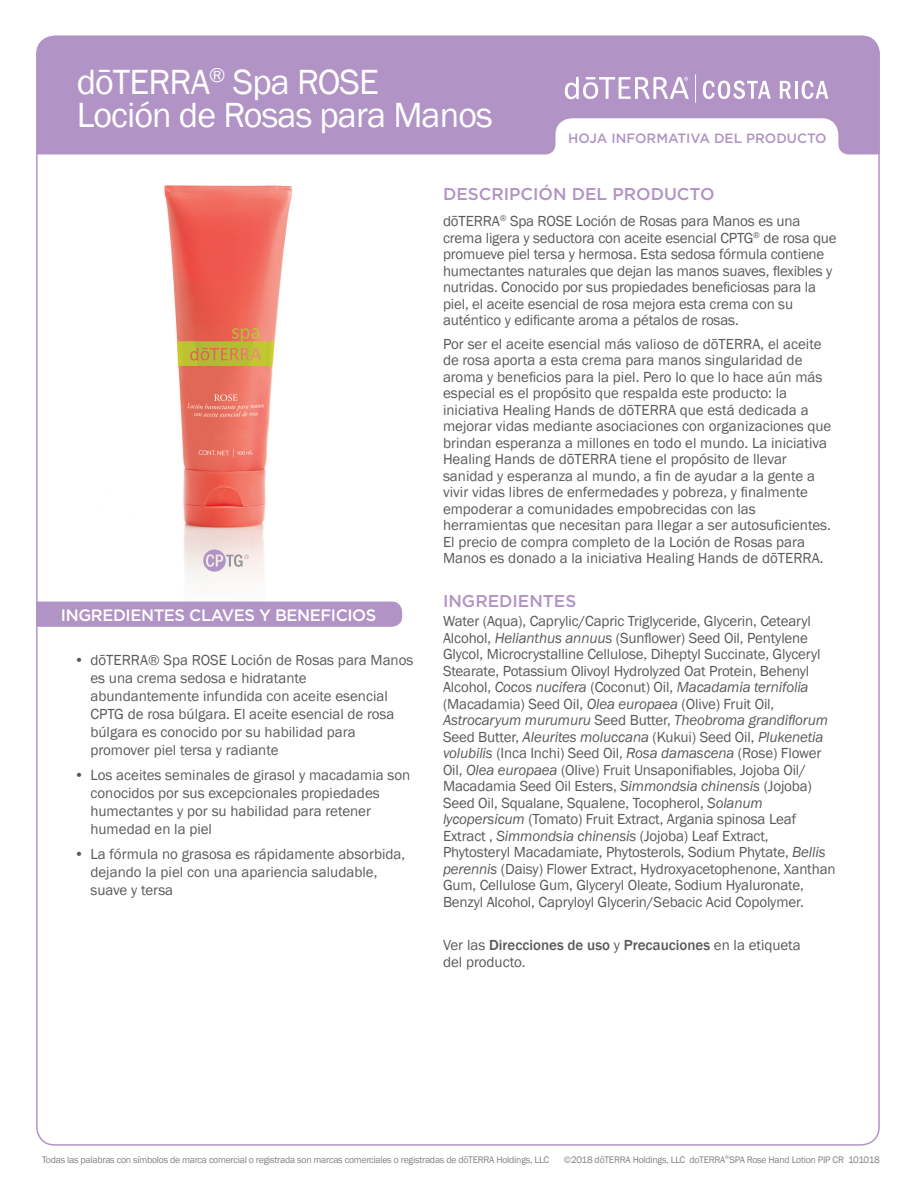
<style>
.page{position:relative;width:918px;height:1188px;background:#fff}
.page>*{position:absolute;margin:0;border:0;box-sizing:border-box;transform-origin:0 0}
.Main_H1_SP_2-line{font:36px/33px "Franklin Gothic";letter-spacing:-.025em;color:#fff}
.t1{font:500 17.1px "Gotham";color:#b194c5}
.t2{font:500 16.5px "Gotham";letter-spacing:-.025em;color:#fff}
.Body_SP{font:15px/16.5px "Franklin Gothic";letter-spacing:-.01em;color:#5a5a5d}
.Ver_las_Direcciones{font:15px/16.5px "Franklin Gothic";color:#5a5a5d}
.Purple_Headers_SP{font:500 13.5px "Gotham";color:#b194c5}
.t3{font:9.75px "Franklin Gothic";letter-spacing:-.025em;color:#808285}
.s1{font-style:italic}
.s2{font-weight:500}
</style>
<div class="page">
<img style="left:97px;top:185px;width:252px;height:417px">
<svg style="left:203px;top:550px;width:46px;height:22px"></svg>
<div style="left:39px;top:602px;width:363px;height:25px;background:#b194c5"></div>
<svg style="left:37px;top:36px;width:843px;height:118px;background:#b99fcb"></svg>
<svg style="left:703px;top:81px;width:68px;height:18px"></svg>
<svg style="left:780px;top:81px;width:11px;height:18px"></svg>
<hr style="left:795px;top:81px;width:3px;height:18px;background:#fff">
<svg style="left:802px;top:81px;width:26px;height:18px"></svg>
<svg style="left:565px;top:77px;width:124px;height:22px"></svg>
<svg style="left:695px;top:74px;width:1px;height:29px"></svg>
<p class="Main_H1_SP_2-line" style="left:77px;top:66px;width:418px">dōTERRA<sup>®</sup> Spa ROSE<br>Loción de Rosas para Manos</p>
<p class="Purple_Headers_SP" style="left:568px;top:130px;width:260px">HOJA INFORMATIVA DEL PRODUCTO</p>
<p class="t2" style="left:61px;top:604px;width:317px">INGREDIENTES CLAVES Y BENEFICIOS</p>
<p class="Body_SP" style="left:90px;top:652px;width:325px;line-height:18px;text-indent:-16px">• dōTERRA® Spa ROSE Loción de Rosas para Manos es una crema sedosa e hidratante abundantemente infundida con aceite esencial CPTG de rosa búlgara. El aceite esencial de rosa búlgara es conocido por su habilidad para promover piel tersa y radiante</p>
<p class="Body_SP" style="left:90px;top:766px;width:321px;line-height:18px;text-indent:-16px">• Los aceites seminales de girasol y macadamia son conocidos por sus excepcionales propiedades humectantes y por su habilidad para retener humedad en la piel</p>
<p class="Body_SP" style="left:90px;top:845px;width:316px;line-height:18px;text-indent:-16px">• La fórmula no grasosa es rápidamente absorbida, dejando la piel con una apariencia saludable, suave y tersa</p>
<p class="t1" style="left:443px;top:182px;width:273px">DESCRIPCIÓN DEL PRODUCTO</p>
<p class="Body_SP" style="left:443px;top:213px;width:395px">dōTERRA<sup>®</sup> Spa ROSE Loción de Rosas para Manos es una crema ligera y seductora con aceite esencial CPTG<sup>®</sup> de rosa que promueve piel tersa y hermosa. Esta sedosa fórmula contiene humectantes naturales que dejan las manos suaves, flexibles y nutridas. Conocido por sus propiedades beneficiosas para la piel, el aceite esencial de rosa mejora esta crema con su auténtico y edificante aroma a pétalos de rosas.</p>
<p class="Body_SP" style="left:443px;top:336px;width:390px">Por ser el aceite esencial más valioso de dōTERRA, el aceite de rosa aporta a esta crema para manos singularidad de aroma y beneficios para la piel. Pero lo que lo hace aún más especial es el propósito que respalda este producto: la iniciativa Healing Hands de dōTERRA que está dedicada a mejorar vidas mediante asociaciones con organizaciones que brindan esperanza a millones en todo el mundo. La iniciativa Healing Hands de dōTERRA tiene el propósito de llevar sanidad y esperanza al mundo, a fin de ayudar a la gente a vivir vidas libres de enfermedades y pobreza, y finalmente empoderar a comunidades empobrecidas con las herramientas que necesitan para llegar a ser autosuficientes.<br>El precio de compra completo de la Loción de Rosas para Manos es donado a la iniciativa Healing Hands de dōTERRA.</p>
<p class="t1" style="left:443px;top:589px;width:135px">INGREDIENTES</p>
<p class="Body_SP" style="left:443px;top:613px;width:394px">Water (Aqua), Caprylic/Capric Triglyceride, Glycerin, Cetearyl Alcohol, <span class="s1">Helianthus annuus</span> (Sunflower) Seed Oil, Pentylene Glycol, Microcrystalline Cellulose, Diheptyl Succinate, Glyceryl Stearate, Potassium Olivoyl Hydrolyzed Oat Protein, Behenyl Alcohol, <span class="s1">Cocos nucifera</span> (Coconut) Oil, <span class="s1">Macadamia ternifolia </span>(Macadamia) Seed Oil, <span class="s1">Olea europaea</span> (Olive) Fruit Oil, <span class="s1">Astrocaryum murumuru</span> Seed Butter, <span class="s1">Theobroma grandiflorum </span>Seed Butter, <span class="s1">Aleurites moluccana</span> (Kukui) Seed Oil, <span class="s1">Plukenetia volubilis</span> (Inca Inchi) Seed Oil, <span class="s1">Rosa damascena</span> (Rose) Flower Oil, <span class="s1">Olea europaea</span> (Olive) Fruit Unsaponifiables, Jojoba Oil/ Macadamia Seed Oil Esters, <span class="s1">Simmondsia chinensis</span> (Jojoba)<br>Seed Oil, Squalane, Squalene, Tocopherol, <span class="s1">Solanum lycopersicum</span> (Tomato) Fruit Extract, Argania spinosa Leaf Extract , <span class="s1">Simmondsia chinensis</span> (Jojoba) Leaf Extract, Phytosteryl Macadamiate, Phytosterols, Sodium Phytate, <span class="s1">Bellis perennis</span> (Daisy) Flower Extract, Hydroxyacetophenone, Xanthan Gum, Cellulose Gum, Glyceryl Oleate, Sodium Hyaluronate, Benzyl Alcohol, Capryloyl Glycerin/Sebacic Acid Copolymer.</p>
<p class="Ver_las_Direcciones" style="left:443px;top:937px;width:359px">Ver las <span class="s2">Direcciones de uso</span> y <span class="s2">Precauciones</span> en la etiqueta del producto.</p>
<p class="t3" style="left:42px;top:1153px;width:508px">Todas las palabras con símbolos de marca comercial o registrada son marcas comerciales o registradas de dōTERRA Holdings, LLC</p>
<p class="t3" style="left:564px;top:1153px;width:318px">©2018 dōTERRA Holdings, LLC doTERRA<sup>®</sup>SPA Rose Hand Lotion PIP CR 101018</p>
</div>
